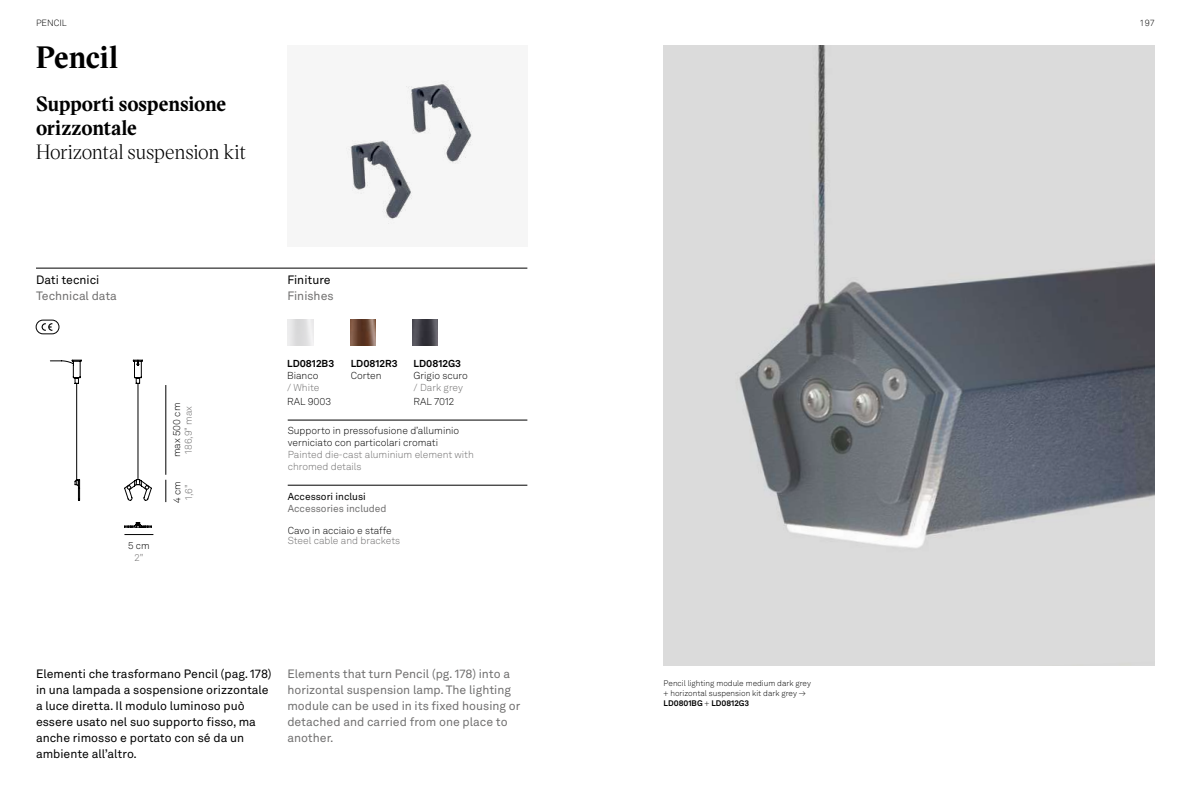
<style>
.page{position:relative;width:1191px;height:794px;background:#fff}
.page>*{position:absolute;margin:0;border:0;box-sizing:border-box;transform-origin:0 0}
.t1{font:700 30px "Victor Serif";color:#000}
.t2{font:700 20px/24px "Victor Serif";color:#000}
.t3{font:20px "Victor Serif";letter-spacing:-.015em;color:#000}
.t4{font:12px/16px "Akkurat LL";color:#000}
.t5{font:12px/16px "Akkurat LL";color:#706f6f}
.t6{font:300 10px/12px "Akkurat LL";color:#000}
.t7{font:300 10px/12px "Akkurat LL";color:#706f6f}
.t8{font:700 10px "Akkurat LL";color:#000}
.t9{font:10px "Akkurat LL";color:#706f6f}
.t10{font:10px "Akkurat LL";color:#000}
.t11{font:300 9.8px "Akkurat LL";color:#706f6f}
.t12{font:300 9.8px "Akkurat LL";color:#000}
.t13{font:300 9px "Akkurat";color:#000}
.t14{font:300 8px/10px "Akkurat LL";color:#000}
.s1{font-weight:700}
</style>
<div class="page">
<img style="left:663px;top:45px;width:492px;height:621px">
<img style="left:346px;top:80px;width:127px;height:144px">
<hr style="left:36px;top:268px;width:491px;height:1px;background:#000">
<svg style="left:166px;top:480px;width:1px;height:22px"></svg>
<svg style="left:124px;top:534px;width:29px;height:1px"></svg>
<svg style="left:124px;top:360px;width:28px;height:140px"></svg>
<svg style="left:124px;top:522px;width:28px;height:5px"></svg>
<svg style="left:50px;top:360px;width:32px;height:140px"></svg>
<hr style="left:166px;top:385px;width:1px;height:90px;background:#000">
<div style="left:36px;top:320px;width:23px;height:14px;border:1px solid #000;border-radius:7px"></div>
<svg style="left:42px;top:323px;width:10px;height:8px"></svg>
<hr style="left:288px;top:485px;width:239px;height:1px;background:#000">
<hr style="left:288px;top:420px;width:239px;height:1px;background:#000">
<img style="left:350px;top:320px;width:26px;height:25px">
<img style="left:412px;top:320px;width:26px;height:25px">
<p class="t13" style="left:36px;top:18px;width:32px">PENCIL</p>
<p class="t13" style="left:1139px;top:18px;width:17px">197</p>
<h1 class="t1" style="left:36px;top:37px;width:84px">Pencil</h1>
<h2 class="t2" style="left:36px;top:91px;width:192px">Supporti sospensione orizzontale</h2>
<h2 class="t3" style="left:36px;top:138px;width:211px">Horizontal suspension kit</h2>
<p class="t4" style="left:36px;top:271px;width:65px">Dati tecnici</p>
<p class="t5" style="left:36px;top:287px;width:82px">Technical data</p>
<p class="t12" style="left:128px;top:539px;width:23px">5 cm</p>
<p class="t11" style="left:134px;top:550px;width:10px">2"</p>
<p class="t12" style="left:170px;top:457px;width:56px;rotate:-90deg">max 500 cm</p>
<p class="t11" style="left:182px;top:454px;width:49px;rotate:-90deg">186,9" max</p>
<p class="t12" style="left:170px;top:503px;width:23px;rotate:-90deg">4 cm</p>
<p class="t11" style="left:182px;top:499px;width:17px;rotate:-90deg">1,6"</p>
<p class="t4" style="left:287px;top:271px;width:45px">Finiture</p>
<p class="t5" style="left:287px;top:287px;width:48px">Finishes</p>
<p class="t8" style="left:287px;top:356px;width:49px">LD0812B3</p>
<p class="t6" style="left:287px;top:369px;width:33px">Bianco</p>
<p class="t7" style="left:287px;top:381px;width:34px">/ White</p>
<p class="t6" style="left:287px;top:395px;width:46px">RAL 9003</p>
<p class="t8" style="left:351px;top:356px;width:49px">LD0812R3</p>
<p class="t6" style="left:351px;top:369px;width:32px">Corten</p>
<p class="t8" style="left:413px;top:356px;width:49px">LD0812G3</p>
<p class="t6" style="left:413px;top:369px;width:56px">Grigio scuro</p>
<p class="t7" style="left:413px;top:381px;width:51px">/ Dark grey</p>
<p class="t6" style="left:413px;top:395px;width:42px">RAL 7012</p>
<p class="t6" style="left:288px;top:425px;width:173px">Supporto in pressofusione d’alluminio verniciato con particolari cromati</p>
<p class="t7" style="left:288px;top:449px;width:188px">Painted die-cast aluminium element with chromed details</p>
<p class="t10" style="left:288px;top:488px;width:80px">Accessori inclusi</p>
<p class="t9" style="left:288px;top:500px;width:100px">Accessories included</p>
<p class="t6" style="left:288px;top:524px;width:106px">Cavo in acciaio e staffe</p>
<p class="t7" style="left:288px;top:534px;width:114px">Steel cable and brackets</p>
<p class="t4" style="left:36px;top:665px;width:237px">Elementi che trasformano Pencil (pag. 178) in una lampada a sospensione orizzontale a luce diretta. Il modulo luminoso può essere usato nel suo supporto fisso, ma anche rimosso e portato con sé da un ambiente all’altro.</p>
<p class="t5" style="left:287px;top:665px;width:235px">Elements that turn Pencil (pg. 178) into a horizontal suspension lamp. The lighting module can be used in its fixed housing or detached and carried from one place to another.</p>
<p class="t14" style="left:663px;top:678px;width:149px">Pencil lighting module medium dark grey + horizontal suspension kit dark grey →<br><span class="s1">LD0801BG</span> + <span class="s1">LD0812G3</span></p>
</div>
